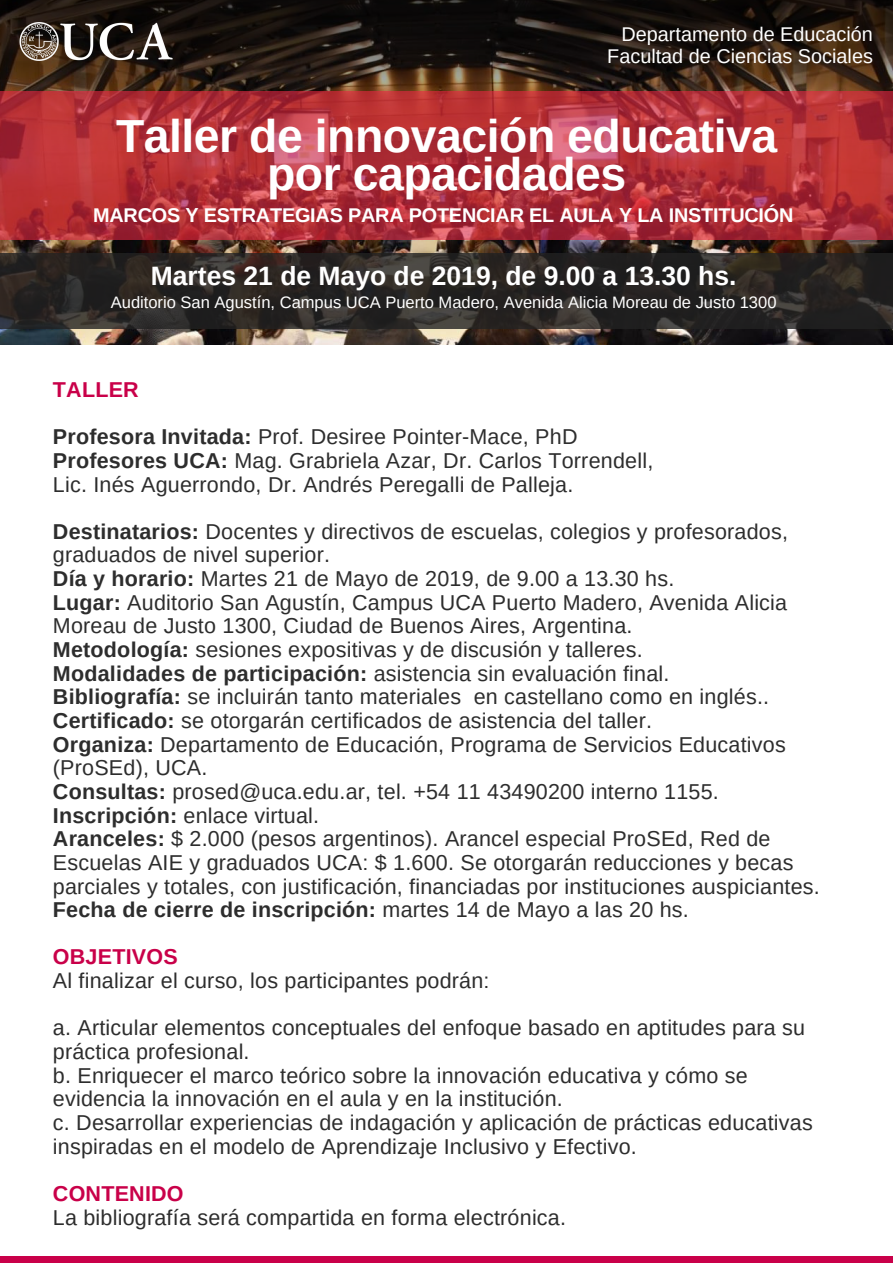
<style>
.page{position:relative;width:893px;height:1263px;background:#fff}
.page>*{position:absolute;margin:0;border:0;box-sizing:border-box;transform-origin:0 0}
.t1{font:700 46.35px/38.2px "Arimo";letter-spacing:-.01em;color:#fff;text-align:center}
.t2{font:700 26.55px "Arimo";color:#fff}
.t3{font:21.45px/23.7px "Arimo";letter-spacing:.01em;color:#2d2d2d}
.t4{font:700 21.45px "Arimo";letter-spacing:.01em;color:#c90049}
.t5{font:700 19.8px "Arimo";letter-spacing:-.01em;color:#fff}
.t6{font:19.8px/21.5px "Arimo";color:#fff;text-align:right}
.t7{font:16.5px "Arimo";color:#fff}
.s1{font-weight:700}
</style>
<div class="page">
<div style="left:0;top:1257px;width:893px;height:6px;background:#c90049"></div>
<img style="left:0;top:240px;width:893px;height:105px">
<svg style="left:0;top:253px;width:893px;height:76px;background:#2a2725"></svg>
<img style="left:0;top:0;width:893px;height:91px">
<svg style="left:0;top:91px;width:893px;height:149px;background:#b2313a"></svg>
<img style="left:18px;top:18px;width:155px;height:46px">
<p class="t6" style="left:607px;top:24px;width:267px">Departamento de Educación<br>Facultad de Ciencias Sociales</p>
<h1 class="t1" style="left:116px;top:116px;width:663px">Taller de innovación educativa por capacidades</h1>
<p class="t5" style="left:93px;top:204px;width:702px">MARCOS Y ESTRATEGIAS PARA POTENCIAR EL AULA Y LA INSTITUCIÓN</p>
<p class="t2" style="left:151px;top:261px;width:587px">Martes 21 de Mayo de 2019, de 9.00 a 13.30 hs.</p>
<p class="t7" style="left:111px;top:293px;width:667px">Auditorio San Agustín, Campus UCA Puerto Madero, Avenida Alicia Moreau de Justo 1300</p>
<p class="t4" style="left:53px;top:377px;width:87px">TALLER</p>
<p class="t3" style="left:53px;top:425px;width:602px"><span class="s1">Profesora Invitada:</span> Prof. Desiree Pointer-Mace, PhD<br><span class="s1">Profesores UCA:</span> Mag. Grabriela Azar, Dr. Carlos Torrendell,<br>Lic. Inés Aguerrondo, Dr. Andrés Peregalli de Palleja.</p>
<p class="t3" style="left:53px;top:519px;width:768px"><span class="s1">Destinatarios:</span> Docentes y directivos de escuelas, colegios y profesorados, graduados de nivel superior.<br><span class="s1">Día y horario:</span> Martes 21 de Mayo de 2019, de 9.00 a 13.30 hs.<br><span class="s1">Lugar:</span> Auditorio San Agustín, Campus UCA Puerto Madero, Avenida Alicia Moreau de Justo 1300, Ciudad de Buenos Aires, Argentina.<br><span class="s1">Metodología:</span> sesiones expositivas y de discusión y talleres.<br><span class="s1">Modalidades de participación:</span> asistencia sin evaluación final.<br><span class="s1">Bibliografía:</span> se incluirán tanto materiales en castellano como en inglés..<br><span class="s1">Certificado:</span> se otorgarán certificados de asistencia del taller.<br><span class="s1">Organiza:</span> Departamento de Educación, Programa de Servicios Educativos (ProSEd), UCA.<br><span class="s1">Consultas:</span> prosed@uca.edu.ar, tel. +54 11 43490200 interno 1155.<br><span class="s1">Inscripción:</span> enlace virtual.<br><span class="s1">Aranceles:</span> $ 2.000 (pesos argentinos). Arancel especial ProSEd, Red de Escuelas AIE y graduados UCA: $ 1.600. Se otorgarán reducciones y becas parciales y totales, con justificación, financiadas por instituciones auspiciantes.<br><span class="s1">Fecha de cierre de inscripción:</span> martes 14 de Mayo a las 20 hs.</p>
<p class="t4" style="left:53px;top:945px;width:126px">OBJETIVOS</p>
<p class="t3" style="left:53px;top:969px;width:438px">Al finalizar el curso, los participantes podrán:</p>
<p class="t3" style="left:53px;top:1016px;width:761px">a. Articular elementos conceptuales del enfoque basado en aptitudes para su práctica profesional.<br>b. Enriquecer el marco teórico sobre la innovación educativa y cómo se evidencia la innovación en el aula y en la institución.<br>c. Desarrollar experiencias de indagación y aplicación de prácticas educativas inspiradas en el modelo de Aprendizaje Inclusivo y Efectivo.</p>
<p class="t4" style="left:53px;top:1181px;width:132px">CONTENIDO</p>
<p class="t3" style="left:53px;top:1205px;width:515px">La bibliografía será compartida en forma electrónica.</p>
</div>
